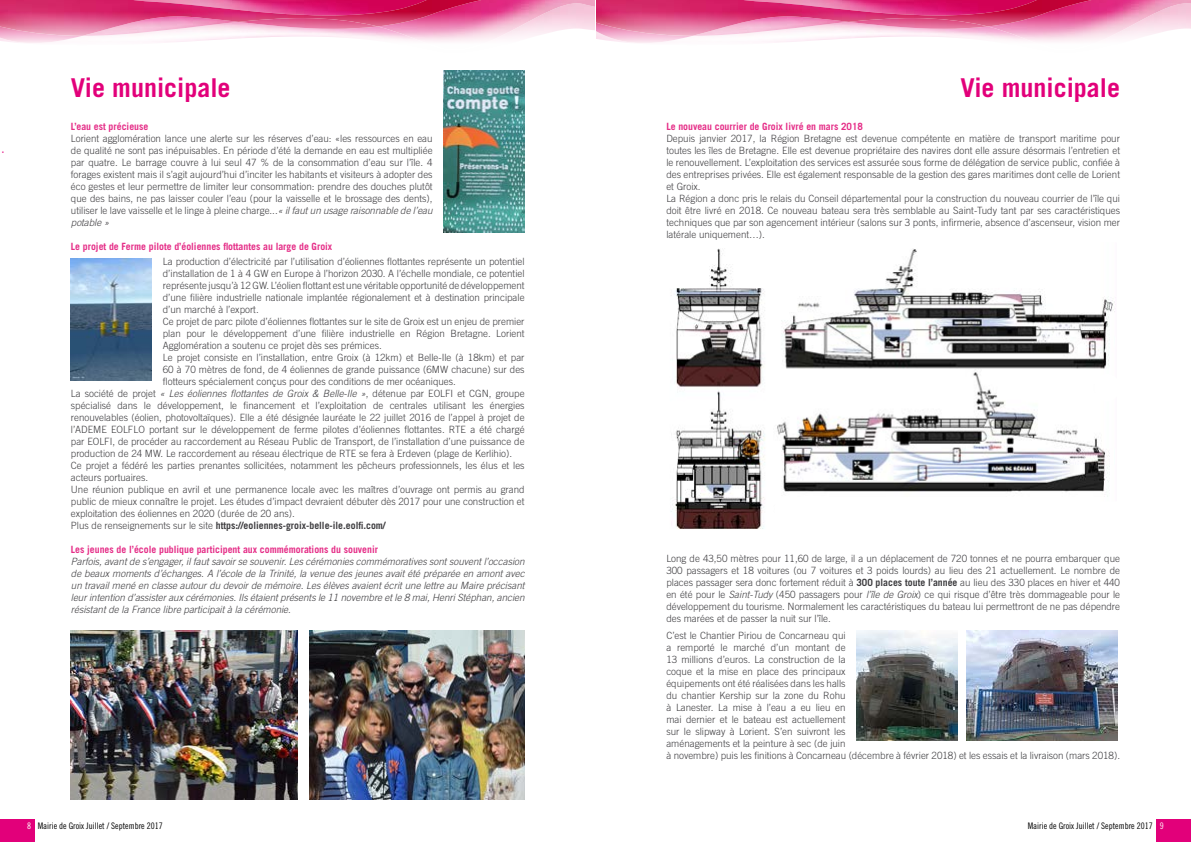
<style>
.page{position:relative;width:1191px;height:842px;background:#fff}
.page>*{position:absolute;margin:0;border:0;box-sizing:border-box;transform-origin:0 0}
.t1{font:700 26px "Trade Gothic";color:#e2007a}
.t2{font:300 10px/12px "Trade Gothic";color:#3e3d40;text-align:justify}
.t3{font:italic 300 10px/12px "Trade Gothic";color:#3e3d40;text-align:justify}
.t4{font:700 10px "Trade Gothic";color:#e52d87}
.t5{font:700 10px "Trade Gothic";color:#3e3d40}
.t6{font:9px "Trade Gothic Cond Eighteen";color:#000}
.s1{font-style:italic}
.s2{font-weight:300}
.s3{font-style:normal}
.s4{font-weight:700}
.s5{color:#fff}
</style>
<div class="page">
<div style="left:0;top:820px;width:34px;height:22px;background:#e2007a"></div>
<div style="left:1157px;top:820px;width:34px;height:22px;background:#e2007a"></div>
<img style="left:0;top:36px;width:82px;height:7px">
<img style="left:159px;top:0;width:436px;height:43px">
<img style="left:0;top:0;width:543px;height:36px">
<img style="left:596px;top:36px;width:96px;height:7px">
<img style="left:769px;top:0;width:422px;height:43px">
<img style="left:596px;top:0;width:557px;height:36px">
<img style="left:444px;top:70px;width:80px;height:163px">
<img style="left:857px;top:630px;width:100px;height:110px">
<img style="left:966px;top:630px;width:151px;height:110px">
<img style="left:71px;top:259px;width:80px;height:122px">
<img style="left:309px;top:630px;width:215px;height:169px">
<img style="left:671px;top:248px;width:445px;height:281px">
<img style="left:71px;top:630px;width:227px;height:169px">
<div style="left:1094px;top:374px;width:26px;height:27px;background:#fff;border-radius:50%"></div>
<div style="left:774px;top:496px;width:26px;height:27px;background:#fff;border-radius:50%"></div>
<h1 class="t1" style="left:71px;top:72px;width:161px">Vie municipale</h1>
<p class="t4" style="left:71px;top:120px;width:79px">L’eau est précieuse</p>
<p class="t2" style="left:71px;top:132px;width:363px">Lorient agglomération lance une alerte sur les réserves d’eau: «les ressources en eau de qualité ne sont pas inépuisables. En période d’été la demande en eau est multipliée par quatre. Le barrage couvre à lui seul 47 % de la consommation d’eau sur l’île. 4 forages existent mais il s’agit aujourd’hui d’inciter les habitants et visiteurs à adopter des éco gestes et leur permettre de limiter leur consommation: prendre des douches plutôt que des bains, ne pas laisser couler l’eau (pour la vaisselle et le brossage des dents), utiliser le lave vaisselle et le linge à pleine charge...<span class="s1">« il faut un usage raisonnable de l’eau potable »</span></p>
<p class="t4" style="left:71px;top:240px;width:263px">Le projet de Ferme pilote d’éoliennes flottantes au large de Groix</p>
<p class="t2" style="left:163px;top:255px;width:363px">La production d’électricité par l’utilisation d’éoliennes flottantes représente un potentiel</p>
<p class="t2" style="left:163px;top:267px;width:363px">d’installation de 1 à 4 GW en Europe à l’horizon 2030. A l’échelle mondiale, ce potentiel</p>
<p class="t2" style="left:163px;top:279px;width:363px">représente jusqu’à 12 GW. L’éolien flottant est une véritable opportunité de développement</p>
<p class="t2" style="left:163px;top:291px;width:363px">d’une filière industrielle nationale implantée régionalement et à destination principale</p>
<p class="t2" style="left:163px;top:303px;width:97px">d’un marché à l’export.</p>
<p class="t2" style="left:163px;top:315px;width:363px">Ce projet de parc pilote d’éoliennes flottantes sur le site de Groix est un enjeu de premier</p>
<p class="t2" style="left:163px;top:327px;width:363px">plan pour le développement d’une filière industrielle en Région Bretagne. Lorient</p>
<p class="t2" style="left:163px;top:339px;width:220px">Agglomération a soutenu ce projet dès ses prémices.</p>
<p class="t2" style="left:163px;top:351px;width:363px">Le projet consiste en l’installation, entre Groix (à 12km) et Belle-Ile (à 18km) et par</p>
<p class="t2" style="left:163px;top:363px;width:363px">60 à 70 mètres de fond, de 4 éoliennes de grande puissance (6MW chacune) sur des</p>
<p class="t2" style="left:163px;top:375px;width:294px">flotteurs spécialement conçus pour des conditions de mer océaniques.</p>
<p class="t2" style="left:71px;top:387px;width:455px">La société de projet <span class="s1">« Les éoliennes flottantes de Groix &amp; Belle-Ile »</span>, détenue par EOLFI et CGN, groupe</p>
<p class="t2" style="left:71px;top:399px;width:455px">spécialisé dans le développement, le financement et l’exploitation de centrales utilisant les énergies</p>
<p class="t2" style="left:71px;top:411px;width:455px">renouvelables (éolien, photovoltaïques). Elle a été désignée lauréate le 22 juillet 2016 de l’appel à projet de</p>
<p class="t2" style="left:71px;top:423px;width:455px">l’ADEME EOLFLO portant sur le développement de ferme pilotes d’éoliennes flottantes. RTE a été chargé</p>
<p class="t2" style="left:71px;top:435px;width:455px">par EOLFI, de procéder au raccordement au Réseau Public de Transport, de l’installation d’une puissance de</p>
<p class="t2" style="left:71px;top:447px;width:443px">production de 24 MW. Le raccordement au réseau électrique de RTE se fera à Erdeven (plage de Kerlihio).</p>
<p class="t2" style="left:71px;top:459px;width:455px">Ce projet a fédéré les parties prenantes sollicitées, notamment les pêcheurs professionnels, les élus et les</p>
<p class="t2" style="left:71px;top:471px;width:79px">acteurs portuaires.</p>
<p class="t2" style="left:71px;top:483px;width:455px">Une réunion publique en avril et une permanence locale avec les maîtres d’ouvrage ont permis au grand</p>
<p class="t2" style="left:71px;top:495px;width:455px">public de mieux connaître le projet. Les études d’impact devraient débuter dès 2017 pour une construction et</p>
<p class="t2" style="left:71px;top:507px;width:225px">exploitation des éoliennes en 2020 (durée de 20 ans).</p>
<p class="t5" style="left:71px;top:519px;width:316px"><span class="s2">Plus de renseignements sur le site</span> https://eoliennes-groix-belle-ile.eolfi.com/</p>
<p class="t4" style="left:71px;top:543px;width:309px">Les jeunes de l’école publique participent aux commémorations du souvenir</p>
<p class="t3" style="left:71px;top:555px;width:455px">Parfois, avant de s’engager, il faut savoir se souvenir. Les cérémonies commémoratives sont souvent l’occasion de beaux moments d’échanges. A l’école de la Trinité, la venue des jeunes avait été préparée en amont avec un travail mené en classe autour du devoir de mémoire. Les élèves avaient écrit une lettre au Maire précisant leur intention d’assister aux cérémonies. Ils étaient présents le 11 novembre et le 8 mai, Henri Stéphan, ancien résistant de la France libre participait à la cérémonie<span class="s3">.</span></p>
<h1 class="t1" style="left:960px;top:72px;width:161px">Vie municipale</h1>
<p class="t4" style="left:666px;top:120px;width:198px">Le nouveau courrier de Groix livré en mars 2018</p>
<p class="t2" style="left:666px;top:132px;width:455px;text-align:left">Depuis janvier 2017, la Région Bretagne est devenue compétente en matière de transport maritime pour toutes les îles de Bretagne. Elle est devenue propriétaire des navires dont elle assure désormais l’entretien et le renouvellement. L’exploitation des services est assurée sous forme de délégation de service public, confiée à des entreprises privées. Elle est également responsable de la gestion des gares maritimes dont celle de Lorient et Groix.<br>La Région a donc pris le relais du Conseil départemental pour la construction du nouveau courrier de l’île qui doit être livré en 2018. Ce nouveau bateau sera très semblable au Saint-Tudy tant par ses caractéristiques techniques que par son agencement intérieur (salons sur 3 ponts, infirmerie, absence d’ascenseur, vision mer latérale uniquement…).</p>
<p class="t2" style="left:666px;top:552px;width:455px">Long de 43,50 mètres pour 11,60 de large, il a un déplacement de 720 tonnes et ne pourra embarquer que 300 passagers et 18 voitures (ou 7 voitures et 3 poids lourds) au lieu des 21 actuellement. Le nombre de places passager sera donc fortement réduit à <span class="s4">300 places toute l’année</span> au lieu des 330 places en hiver et 440 en été pour le <span class="s1">Saint-Tudy</span> (450 passagers pour <span class="s1">l’île de Groix</span>) ce qui risque d’être très dommageable pour le développement du tourisme. Normalement les caractéristiques du bateau lui permettront de ne pas dépendre des marées et de passer la nuit sur l’île.</p>
<p class="t2" style="left:666px;top:630px;width:455px;text-align:left">C’est le Chantier Piriou de Concarneau qui<br>a remporté le marché d’un montant de<br>13 millions d’euros. La construction de la<br>coque et la mise en place des principaux<br>équipements ont été réalisées dans les halls<br>du chantier Kership sur la zone du Rohu<br>à Lanester. La mise à l’eau a eu lieu en<br>mai dernier et le bateau est actuellement<br>sur le slipway à Lorient. S’en suivront les<br>aménagements et la peinture à sec (de juin<br>à novembre) puis les finitions à Concarneau (décembre à février 2018) et les essais et la livraison (mars 2018).</p>
<p class="t6" style="left:27px;top:820px;width:137px"><span class="s5">8</span> Mairie de Groix Juillet / Septembre 2017</p>
<p class="t6" style="left:1027px;top:820px;width:138px">Mairie de Groix Juillet / Septembre 2017 <span class="s5">9</span></p>
</div>
